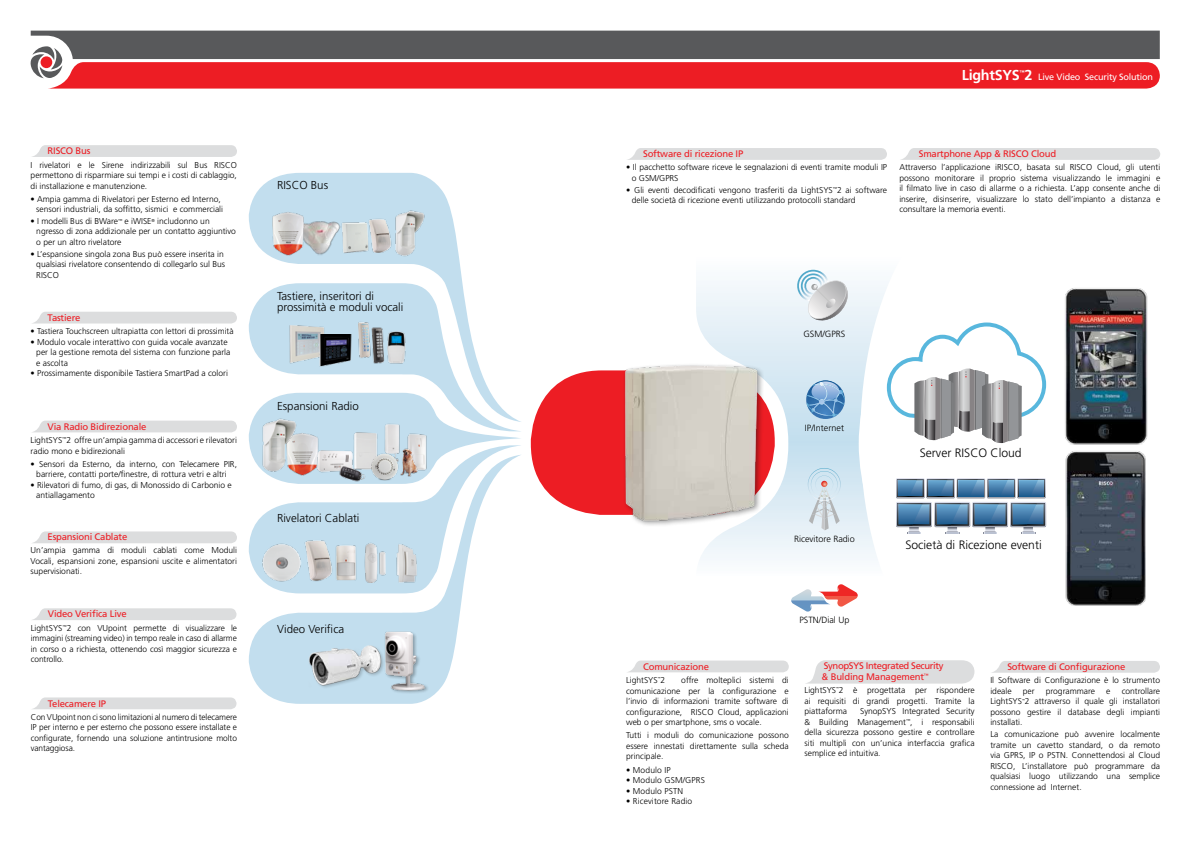
<style>
.page{position:relative;width:1191px;height:842px;background:#fff}
.page>*{position:absolute;margin:0;border:0;box-sizing:border-box;transform-origin:0 0}
.t1{font:700 14.4px "Frutiger LT Std";letter-spacing:-.02em;color:#fff}
.t2{font:300 12.1px "Frutiger LT Std";color:#000}
.t3{font:300 11.5px/11.5px "Frutiger LT Std";color:#000}
.t4{font:9.5px "Frutiger LT Std";letter-spacing:-.02em;color:#ed1d24}
.t5{font:9.5px/10.5px "Frutiger LT Std";letter-spacing:-.04em;color:#ed1d24}
.t6{font:9.1px "Frutiger LT Std";letter-spacing:-.02em;color:#fff}
.t7{font:300 9px "Frutiger LT Std";color:#000}
.t8{font:300 8.5px/10.5px "Frutiger LT Std";color:#000;text-align:justify}
.t9{font:700 5.2px "Frutiger LT Std";color:#fff}
.s1{font-weight:700;font-size:14.4px}
</style>
<div class="page">
<svg style="left:30px;top:31px;width:1129px;height:58px;background:#a74b50"></svg>
<div style="left:531px;top:370px;width:243px;height:145px;background:#ed1d24;border-radius:71px"></div>
<svg style="left:696px;top:269px;width:193px;height:404px"></svg>
<div style="left:860px;top:175px;width:299px;height:522px;background:#fff;border-radius:50%"></div>
<img style="left:1065px;top:288px;width:83px;height:156px">
<svg style="left:896px;top:478px;width:150px;height:56px"></svg>
<svg style="left:886px;top:322px;width:161px;height:121px"></svg>
<svg style="left:795px;top:270px;width:55px;height:53px"></svg>
<svg style="left:805px;top:381px;width:42px;height:42px;background:#87b0d5"></svg>
<svg style="left:805px;top:468px;width:39px;height:65px;background:#d3e0e8"></svg>
<svg style="left:791px;top:584px;width:66px;height:32px"></svg>
<img style="left:1065px;top:451px;width:81px;height:155px">
<img style="left:611px;top:352px;width:153px;height:190px">
<svg style="left:249px;top:173px;width:214px;height:110px;fill:#c2deee"></svg>
<svg style="left:249px;top:283px;width:242px;height:110px;fill:#c2deee"></svg>
<svg style="left:249px;top:593px;width:214px;height:111px;fill:#c2deee"></svg>
<svg style="left:249px;top:485px;width:241px;height:108px;fill:#c2deee"></svg>
<svg style="left:249px;top:393px;width:272px;height:92px"></svg>
<img style="left:262px;top:544px;width:39px;height:39px">
<img style="left:335px;top:542px;width:24px;height:41px">
<img style="left:393px;top:544px;width:25px;height:39px">
<img style="left:363px;top:542px;width:22px;height:41px">
<img style="left:302px;top:538px;width:33px;height:48px">
<img style="left:319px;top:449px;width:31px;height:23px">
<img style="left:336px;top:465px;width:32px;height:17px">
<img style="left:384px;top:424px;width:16px;height:27px">
<img style="left:406px;top:433px;width:21px;height:37px">
<img style="left:397px;top:449px;width:23px;height:27px">
<img style="left:350px;top:428px;width:31px;height:45px">
<img style="left:371px;top:451px;width:29px;height:32px">
<img style="left:387px;top:329px;width:21px;height:35px">
<img style="left:354px;top:318px;width:18px;height:42px">
<img style="left:368px;top:324px;width:19px;height:42px">
<img style="left:286px;top:326px;width:41px;height:50px">
<img style="left:316px;top:335px;width:37px;height:38px">
<div style="left:901px;top:148px;width:259px;height:12px;background:#dcddde"></div>
<div style="left:32px;top:145px;width:205px;height:12px;background:#dcddde"></div>
<div style="left:33px;top:312px;width:204px;height:11px;background:#dcddde"></div>
<div style="left:33px;top:421px;width:204px;height:11px;background:#dcddde"></div>
<svg style="left:33px;top:531px;width:204px;height:12px;background:#dedfe0"></svg>
<div style="left:627px;top:148px;width:260px;height:12px;background:#dcddde"></div>
<svg style="left:628px;top:660px;width:161px;height:12px;background:#dfe0e0"></svg>
<svg style="left:992px;top:661px;width:168px;height:12px;background:#dedfe0"></svg>
<svg style="left:804px;top:660px;width:170px;height:24px;background:#dfe0e1"></svg>
<svg style="left:32px;top:608px;width:204px;height:12px;background:#dedfe0"></svg>
<svg style="left:33px;top:697px;width:203px;height:12px;background:#dedfe0"></svg>
<img style="left:284px;top:431px;width:35px;height:44px">
<img style="left:261px;top:419px;width:36px;height:53px">
<div style="left:308px;top:645px;width:78px;height:45px;background:#c2deee"></div>
<img style="left:306px;top:644px;width:76px;height:43px">
<div style="left:385px;top:630px;width:44px;height:64px;background:#000;opacity:.3"></div>
<img style="left:382px;top:629px;width:44px;height:63px">
<img style="left:394px;top:210px;width:32px;height:47px">
<img style="left:367px;top:216px;width:26px;height:42px">
<img style="left:342px;top:219px;width:27px;height:38px">
<img style="left:297px;top:221px;width:45px;height:35px">
<img style="left:270px;top:210px;width:35px;height:45px">
<p class="t4" style="left:48px;top:145px;width:44px">RISCO Bus</p>
<p class="t8" style="left:31px;top:160px;width:208px">I rivelatori e le Sirene indirizzabili sul Bus RISCO permettono di risparmiare sui tempi e i costi di cablaggio, di installazione e manutenzione.</p>
<p class="t8" style="left:31px;top:194px;width:194px;text-align:right">• Ampia gamma di Rivelatori per Esterno ed Interno, sensori industriali, da soffitto, sismici e commerciali</p>
<p class="t8" style="left:36px;top:216px;width:201px;line-height:10.2px;text-align:left;text-indent:-6px">• I modelli Bus di BWare<sup>™</sup> e iWISE<sup>®</sup> includonno un ngresso di zona addizionale per un contatto aggiuntivo o per un altro rivelatore</p>
<p class="t8" style="left:36px;top:249px;width:190px;text-align:left;text-indent:-6px">• L’espansione singola zona Bus può essere inserita in qualsiasi rivelatore consentendo di collegarlo sul Bus<br>RISCO</p>
<p class="t4" style="left:48px;top:312px;width:34px">Tastiere</p>
<p class="t8" style="left:31px;top:326px;width:204px">• Tastiera Touchscreen ultrapiatta con lettori di prossimità</p>
<p class="t8" style="left:36px;top:337px;width:195px;text-align:left;text-indent:-6px">• Modulo vocale interattivo con guida vocale avanzate per la gestione remota del sistema con funzione parla e ascolta</p>
<p class="t8" style="left:31px;top:368px;width:199px">• Prossimamente disponibile Tastiera SmartPad a colori</p>
<p class="t4" style="left:48px;top:421px;width:100px">Via Radio Bidirezionale</p>
<p class="t8" style="left:31px;top:435px;width:208px">LightSYS<sup>™</sup>2 offre un’ampia gamma di accessori e rilevatori radio mono e bidirezionali</p>
<p class="t8" style="left:31px;top:459px;width:208px;text-align:center">• Sensori da Esterno, da interno, con Telecamere PIR, barriere, contatti porte/finestre, di rottura vetri e altri</p>
<p class="t8" style="left:36px;top:480px;width:197px;text-indent:-6px">• Rilevatori di fumo, di gas, di Monossido di Carbonio e antiallagamento</p>
<p class="t4" style="left:48px;top:531px;width:81px">Espansioni Cablate</p>
<p class="t8" style="left:31px;top:545px;width:208px">Un’ampia gamma di moduli cablati come Moduli Vocali, espansioni zone, espansioni uscite e alimentatori supervisionati.</p>
<p class="t4" style="left:48px;top:608px;width:80px">Video Verifica Live</p>
<p class="t8" style="left:31px;top:623px;width:208px">LightSYS<sup>™</sup>2 con VUpoint permette di visualizzare le immagini (streaming video) in tempo reale in caso di allarme in corso o a richiesta, ottenendo così maggior sicurezza e controllo.</p>
<p class="t4" style="left:48px;top:698px;width:60px">Telecamere IP</p>
<p class="t8" style="left:31px;top:712px;width:208px">Con VUpoint non ci sono limitazioni al numero di telecamere IP per interno e per esterno che possono essere installate e configurate, fornendo una soluzione antintrusione molto vantaggiosa.</p>
<h3 class="t3" style="left:277px;top:180px;width:53px">RISCO Bus</h3>
<h3 class="t3" style="left:277px;top:290px;width:128px">Tastiere, inseritori di prossimità e moduli vocali</h3>
<h3 class="t3" style="left:277px;top:400px;width:83px">Espansioni Radio</h3>
<h3 class="t3" style="left:277px;top:512px;width:84px">Rivelatori Cablati</h3>
<h3 class="t3" style="left:277px;top:623px;width:69px">Video Verifica</h3>
<h1 class="t1" style="left:961px;top:67px;width:59px">LightSYS</h1>
<p class="t9" style="left:1019px;top:69px;width:7px">™</p>
<p class="t6" style="left:1024px;top:72px;width:130px"><span class="s1">2</span> Live Video Security Solution</p>
<p class="t4" style="left:643px;top:148px;width:102px">Software di ricezione IP</p>
<p class="t8" style="left:632px;top:162px;width:257px;text-indent:-6px">• Il pacchetto software riceve le segnalazioni di eventi tramite moduli IP o GSM/GPRS</p>
<p class="t8" style="left:632px;top:185px;width:257px;text-indent:-6px">• Gli eventi decodificati vengono trasferiti da LightSYS<sup>™</sup>2 ai software delle società di ricezione eventi utilizzando protocolli standard</p>
<p class="t4" style="left:918px;top:148px;width:139px">Smartphone App &amp; RISCO Cloud</p>
<p class="t8" style="left:899px;top:162px;width:262px">Attraverso l’applicazione iRISCO, basata sul RISCO Cloud, gli utenti possono monitorare il proprio sistema visualizzando le immagini e il filmato live in caso di allarme o a richiesta. L’app consente anche di inserire, disinserire, visualizzare lo stato dell’impianto a distanza e consultare la memoria eventi.</p>
<p class="t7" style="left:803px;top:329px;width:44px">GSM/GPRS</p>
<p class="t7" style="left:805px;top:423px;width:41px">IP/Internet</p>
<p class="t7" style="left:794px;top:534px;width:62px">Ricevitore Radio</p>
<p class="t7" style="left:799px;top:614px;width:52px">PSTN/Dial Up</p>
<h2 class="t2" style="left:919px;top:446px;width:103px">Server RISCO Cloud</h2>
<h2 class="t2" style="left:905px;top:538px;width:138px">Società di Ricezione eventi</h2>
<p class="t4" style="left:643px;top:661px;width:67px">Comunicazione</p>
<p class="t8" style="left:626px;top:675px;width:40px">LightSYS<sup>™</sup>2</p>
<p class="t8" style="left:626px;top:675px;width:164px;text-indent:55px">offre molteplici sistemi di comunicazione per la configurazione e l’invio di informazioni tramite software di configurazione, RISCO Cloud, applicazioni web o per smartphone, sms o vocale.</p>
<p class="t8" style="left:626px;top:730px;width:164px">Tutti i moduli do comunicazione possono essere innestati direttamente sulla scheda principale.</p>
<p class="t8" style="left:626px;top:765px;width:46px">• Modulo IP</p>
<p class="t8" style="left:626px;top:775px;width:80px">• Modulo GSM/GPRS</p>
<p class="t8" style="left:626px;top:786px;width:59px">• Modulo PSTN</p>
<p class="t8" style="left:626px;top:796px;width:68px">• Ricevitore Radio</p>
<p class="t5" style="left:821px;top:661px;width:123px">SynopSYS Integrated Security &amp; Bulding Management<sup>™</sup></p>
<p class="t8" style="left:804px;top:685px;width:172px">LightSYS<sup>™</sup>2 è progettata per rispondere ai requisiti di grandi progetti. Tramite la piattaforma</p>
<p class="t8" style="left:804px;top:706px;width:172px;text-indent:55px">SynopSYS Integrated Security &amp; Building Management<sup>™</sup>, i responsabili della sicurezza possono gestire e controllare siti multipli con un’unica interfaccia grafica semplice ed intuitiva.</p>
<p class="t4" style="left:1007px;top:661px;width:119px">Software di Configurazione</p>
<p class="t8" style="left:990px;top:675px;width:171px">Il Software di Configurazione è lo strumento ideale</p>
<p class="t8" style="left:990px;top:686px;width:171px;text-indent:131px">controllare LightSYS<sup>™</sup>2 attraverso il quale gli installatori possono gestire il database degli impianti installati.</p>
<p class="t8" style="left:990px;top:729px;width:171px">La comunicazione può avvenire localmente tramite un cavetto standard, o da remoto via GPRS, IP o PSTN. Connettendosi al Cloud RISCO, L’installatore può programmare da qualsiasi luogo utilizzando una semplice connessione ad Internet.</p>
<p class="t8" style="left:1022px;top:686px;width:13px">per</p>
<p class="t8" style="left:1045px;top:686px;width:51px">programmare</p>
<p class="t8" style="left:1106px;top:686px;width:6px">e</p>
</div>
